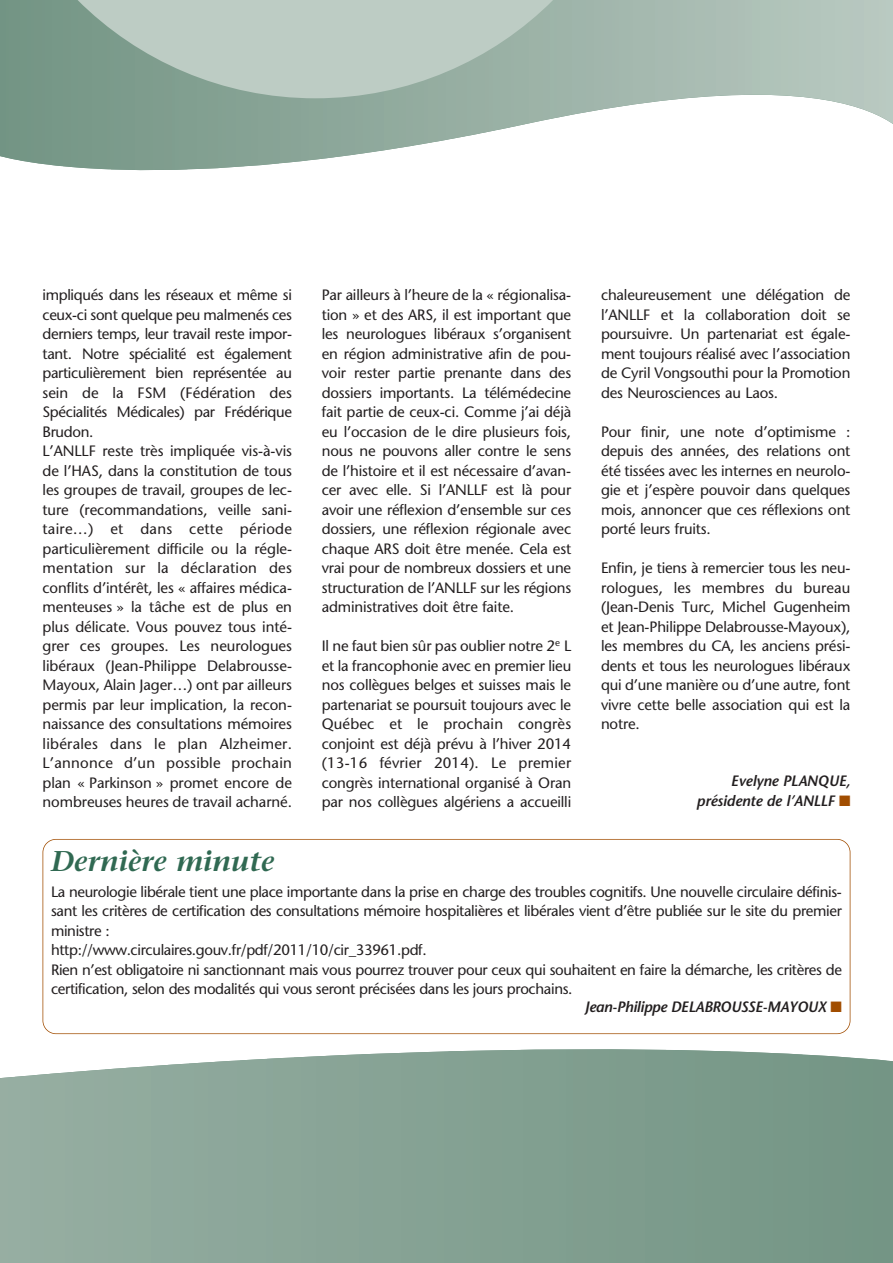
<style>
.page{position:relative;width:893px;height:1263px;background:#fff}
.page>*{position:absolute;margin:0;border:0;box-sizing:border-box;transform-origin:0 0}
.t1{font:italic 600 28.5px "Stone Serif Std";color:#306952}
.t2{font:500 15px/19.5px "Stone Sans Std";letter-spacing:-.01em;color:#231f20;text-align:justify}
.t3{font:italic 600 15px/19.5px "Stone Sans Std";letter-spacing:-.01em;color:#231f20;text-align:right}
.s1{color:#a14d00}
</style>
<div class="page">
<svg style="left:0;top:0;width:893px;height:171px"></svg>
<svg style="left:0;top:1049px;width:893px;height:214px;background:#8aa597"></svg>
<svg style="left:0;top:0;width:652px;height:98px;background:#a5b9af"></svg>
<div style="left:43px;top:839px;width:807px;height:195px;border:2px solid #a14d00;border-radius:14px"></div>
<p class="t2" style="left:43px;top:287px;width:251px;text-align:left">impliqués dans les réseaux et même si ceux-ci sont quelque peu malmenés ces derniers temps, leur travail reste impor&shy;tant. Notre spécialité est également particulièrement bien représentée au sein de la FSM (Fédération des Spécialités Médicales) par Frédérique Brudon.<br>L’ANLLF reste très impliquée vis-à-vis de l’HAS, dans la constitution de tous les groupes de travail, groupes de lec&shy;ture (recommandations, veille sani&shy;taire…) et dans cette période particulièrement difficile ou la régle&shy;mentation sur la déclaration des conflits d’intérêt, les « affaires médica&shy;menteuses » la tâche est de plus en plus délicate. Vous pouvez tous inté&shy;grer ces groupes. Les neurologues libéraux (Jean-Philippe Delabrousse-Mayoux, Alain Jager…) ont par ailleurs permis par leur implication, la recon&shy;naissance des consultations mémoires libérales dans le plan Alzheimer.<br>L’annonce d’un possible prochain plan « Parkinson » promet encore de nombreuses heures de travail acharné.</p>
<p class="t2" style="left:322px;top:287px;width:251px">Par ailleurs à l’heure de la « régionalisa&shy;tion » et des ARS, il est important que les neurologues libéraux s’organisent en région administrative afin de pou&shy;voir rester partie prenante dans des dossiers importants. La télémédecine fait partie de ceux-ci. Comme j’ai déjà eu l’occasion de le dire plusieurs fois, nous ne pouvons aller contre le sens de l’histoire et il est nécessaire d’avan&shy;cer avec elle. Si l’ANLLF est là pour avoir une réflexion d’ensemble sur ces dossiers, une réflexion régionale avec chaque ARS doit être menée. Cela est vrai pour de nombreux dossiers et une structuration de l’ANLLF sur les régions administratives doit être faite.</p>
<p class="t2" style="left:322px;top:638px;width:251px">Il ne faut bien sûr pas oublier notre 2<sup>e</sup> L et la francophonie avec en premier lieu nos collègues belges et suisses mais le partenariat se poursuit toujours avec le Québec et le prochain congrès conjoint est déjà prévu à l’hiver 2014 (13-16 février 2014). Le premier congrès international organisé à Oran par nos collègues algériens a accueilli</p>
<h1 class="t1" style="left:51px;top:849px;width:225px">Dernière minute</h1>
<p class="t2" style="left:601px;top:287px;width:251px">chaleureusement une délégation de l’ANLLF et la collaboration doit se poursuivre. Un partenariat est égale&shy;ment toujours réalisé avec l’association de Cyril Vongsouthi pour la Promotion des Neurosciences au Laos.</p>
<p class="t2" style="left:601px;top:423px;width:251px">Pour finir, une note d’optimisme : depuis des années, des relations ont été tissées avec les internes en neurolo&shy;gie et j’espère pouvoir dans quelques mois, annoncer que ces réflexions ont porté leurs fruits.</p>
<p class="t2" style="left:601px;top:560px;width:251px">Enfin, je tiens à remercier tous les neu&shy;rologues, les membres du bureau (Jean-Denis Turc, Michel Gugenheim et Jean-Philippe Delabrousse-Mayoux), les membres du CA, les anciens prési&shy;dents et tous les neurologues libéraux qui d’une manière ou d’une autre, font vivre cette belle association qui est la notre.</p>
<p class="t3" style="left:697px;top:772px;width:155px">Evelyne PLANQUE, présidente de l’ANLLF <span class="s1">■</span></p>
<p class="t2" style="left:51px;top:883px;width:792px;text-align:left">La neurologie libérale tient une place importante dans la prise en charge des troubles cognitifs. Une nouvelle circulaire définis&shy;sant les critères de certification des consultations mémoire hospitalières et libérales vient d’être publiée sur le site du premier ministre :<br>http://www.circulaires.gouv.fr/pdf/2011/10/cir_33961.pdf.<br>Rien n’est obligatoire ni sanctionnant mais vous pourrez trouver pour ceux qui souhaitent en faire la démarche, les critères de certification, selon des modalités qui vous seront précisées dans les jours prochains.</p>
<p class="t3" style="left:585px;top:998px;width:258px">Jean-Philippe DELABROUSSE-MAYOUX <span class="s1">■</span></p>
</div>
